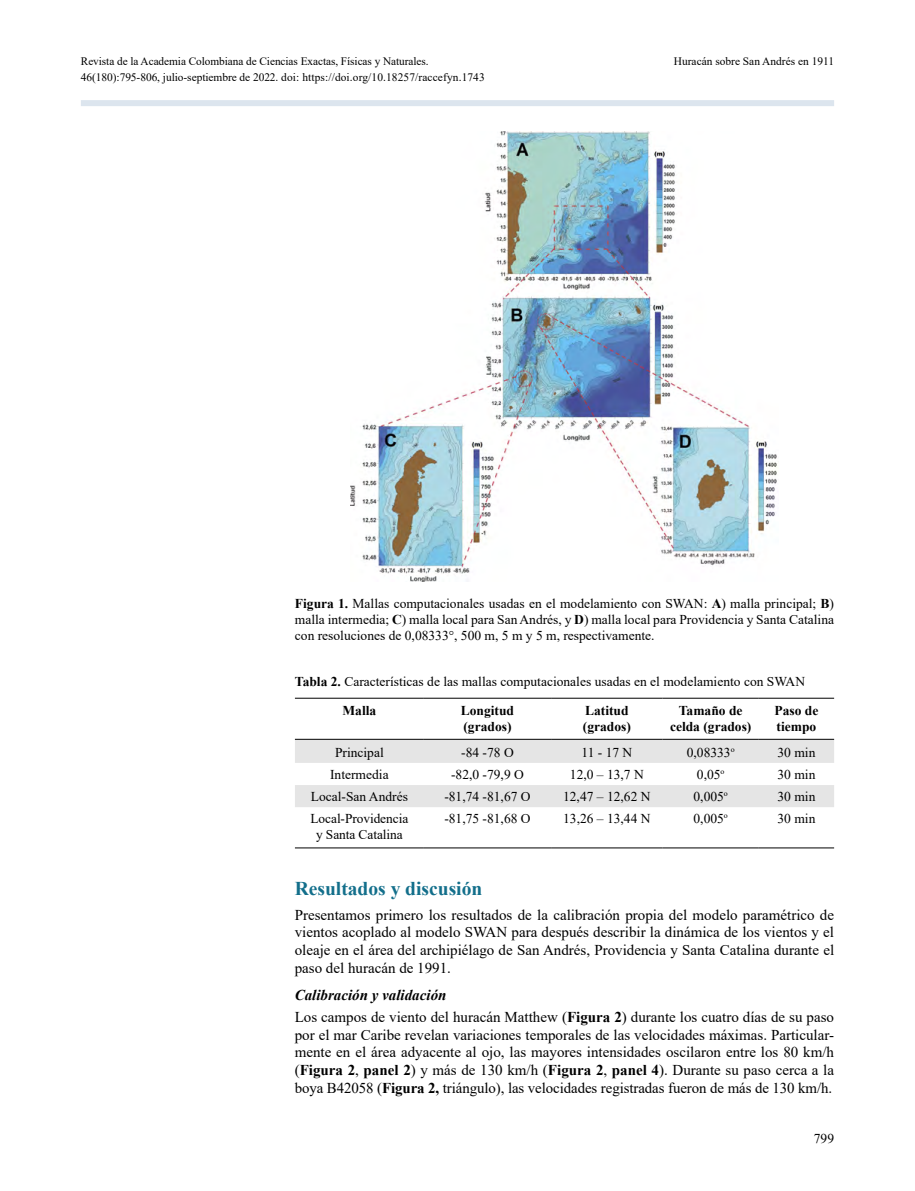
<style>
.page{position:relative;width:915px;height:1191px;background:#fff}
.page>*{position:absolute;margin:0;border:0;box-sizing:border-box;transform-origin:0 0}
.t1{font:700 19.5px "Times New Roman";color:#136f8b}
.t2{font:15px/17.9px "Times New Roman";color:#000;text-align:justify}
.t3{font:13.5px/16.2px "Times New Roman";color:#000}
.t4{font:700 13.5px/16.2px "Times New Roman";color:#000}
.t5{font:11.4px "Times New Roman";letter-spacing:-.005em;color:#000}
.s1{font-weight:700}
.s2{font-weight:700;font-style:italic}
</style>
<div class="page">
<div style="left:81px;top:100px;width:752px;height:6px;background:#dce5ee"></div>
<svg style="left:295px;top:740px;width:538px;height:67px"></svg>
<hr style="left:295px;top:698px;width:128px;height:1px;background:#000">
<hr style="left:423px;top:698px;width:128px;height:1px;background:#000">
<hr style="left:551px;top:698px;width:111px;height:1px;background:#000">
<hr style="left:662px;top:698px;width:96px;height:1px;background:#000">
<hr style="left:758px;top:698px;width:75px;height:1px;background:#000">
<hr style="left:295px;top:739px;width:128px;height:1px;background:#000">
<hr style="left:423px;top:739px;width:128px;height:1px;background:#000">
<hr style="left:551px;top:739px;width:111px;height:1px;background:#000">
<hr style="left:662px;top:739px;width:96px;height:1px;background:#000">
<hr style="left:758px;top:739px;width:75px;height:1px;background:#000">
<hr style="left:295px;top:847px;width:128px;height:1px;background:#000">
<hr style="left:423px;top:847px;width:128px;height:1px;background:#000">
<hr style="left:551px;top:847px;width:111px;height:1px;background:#000">
<hr style="left:662px;top:847px;width:96px;height:1px;background:#000">
<hr style="left:758px;top:847px;width:75px;height:1px;background:#000">
<img style="left:350px;top:132px;width:427px;height:449px">
<p class="t5" style="left:81px;top:53px;width:349px">Revista de la Academia Colombiana de Ciencias Exactas, Físicas y Naturales.</p>
<p class="t5" style="left:81px;top:69px;width:405px">46(180):795-806, julio-septiembre de 2022. doi: https://doi.org/10.18257/raccefyn.1743</p>
<p class="t5" style="left:673px;top:53px;width:162px">Huracán sobre San Andrés en 1911</p>
<p class="t3" style="left:295px;top:594px;width:540px;text-align:justify"><span class="s1">Figura 1.</span> Mallas computacionales usadas en el modelamiento con SWAN: <span class="s1">A</span>) malla principal; <span class="s1">B</span>) malla intermedia; <span class="s1">C</span>) malla local para San Andrés, y <span class="s1">D</span>) malla local para Providencia y Santa Catalina con resoluciones de 0,08333°, 500 m, 5 m y 5 m, respectivamente.</p>
<p class="t3" style="left:342px;top:667px;width:464px;line-height:29px;text-indent:-48px"><span class="s1">Tabla 2.</span> Características de las mallas computacionales usadas en el modelamiento con SWAN<br><span class="s1">Malla</span></p>
<p class="t4" style="left:460px;top:702px;width:55px">Longitud (grados)</p>
<p class="t4" style="left:582px;top:702px;width:49px">Latitud (grados)</p>
<p class="t4" style="left:669px;top:702px;width:83px;text-align:center">Tamaño de celda (grados)</p>
<p class="t4" style="left:774px;top:702px;width:45px">Paso de tiempo</p>
<p class="t3" style="left:335px;top:743px;width:50px">Principal</p>
<p class="t3" style="left:461px;top:743px;width:54px">-84 -78 O</p>
<p class="t3" style="left:581px;top:743px;width:52px">11 - 17 N</p>
<p class="t3" style="left:686px;top:743px;width:49px">0,08333<sup>o</sup></p>
<p class="t3" style="left:777px;top:743px;width:39px">30 min</p>
<p class="t3" style="left:330px;top:765px;width:60px">Intermedia</p>
<p class="t3" style="left:451px;top:765px;width:74px">-82,0 -79,9 O</p>
<p class="t3" style="left:569px;top:765px;width:75px">12,0 – 13,7 N</p>
<p class="t3" style="left:696px;top:765px;width:29px">0,05<sup>o</sup></p>
<p class="t3" style="left:777px;top:765px;width:39px">30 min</p>
<p class="t3" style="left:311px;top:787px;width:99px">Local-San Andrés</p>
<p class="t3" style="left:444px;top:787px;width:88px">-81,74 -81,67 O</p>
<p class="t3" style="left:563px;top:787px;width:89px">12,47 – 12,62 N</p>
<p class="t3" style="left:693px;top:787px;width:36px">0,005<sup>o</sup></p>
<p class="t3" style="left:777px;top:787px;width:39px">30 min</p>
<p class="t3" style="left:310px;top:809px;width:99px;text-align:center">Local-Providencia y Santa Catalina</p>
<p class="t3" style="left:444px;top:810px;width:88px">-81,75 -81,68 O</p>
<p class="t3" style="left:563px;top:810px;width:89px">13,26 – 13,44 N</p>
<p class="t3" style="left:693px;top:810px;width:36px">0,005<sup>o</sup></p>
<p class="t3" style="left:777px;top:810px;width:39px">30 min</p>
<h1 class="t1" style="left:294px;top:874px;width:189px">Resultados y discusión</h1>
<p class="t2" style="left:294px;top:905px;width:540px">Presentamos primero los resultados de la calibración propia del modelo paramétrico de vientos acoplado al modelo SWAN para después describir la dinámica de los vientos y el oleaje en el área del archipiélago de San Andrés, Providencia y Santa Catalina durante el paso del huracán de 1991.</p>
<p class="t2" style="left:294px;top:983px;width:540px;line-height:22px"><span class="s2">Calibración y validación<br></span>Los campos de viento del huracán Matthew (<span class="s1">Figura 2</span>) durante los cuatro días de su paso</p>
<p class="t2" style="left:294px;top:1025px;width:540px">por el mar Caribe revelan variaciones temporales de las velocidades máximas. Particular&shy;mente en el área adyacente al ojo, las mayores intensidades oscilaron entre los 80 km/h (<span class="s1">Figura 2</span>, <span class="s1">panel 2</span>) y más de 130 km/h (<span class="s1">Figura 2</span>, <span class="s1">panel 4</span>). Durante su paso cerca a la boya B42058 (<span class="s1">Figura 2,</span> triángulo), las velocidades registradas fueron de más de 130 km/h.</p>
<p class="t3" style="left:813px;top:1129px;width:22px">799</p>
</div>
